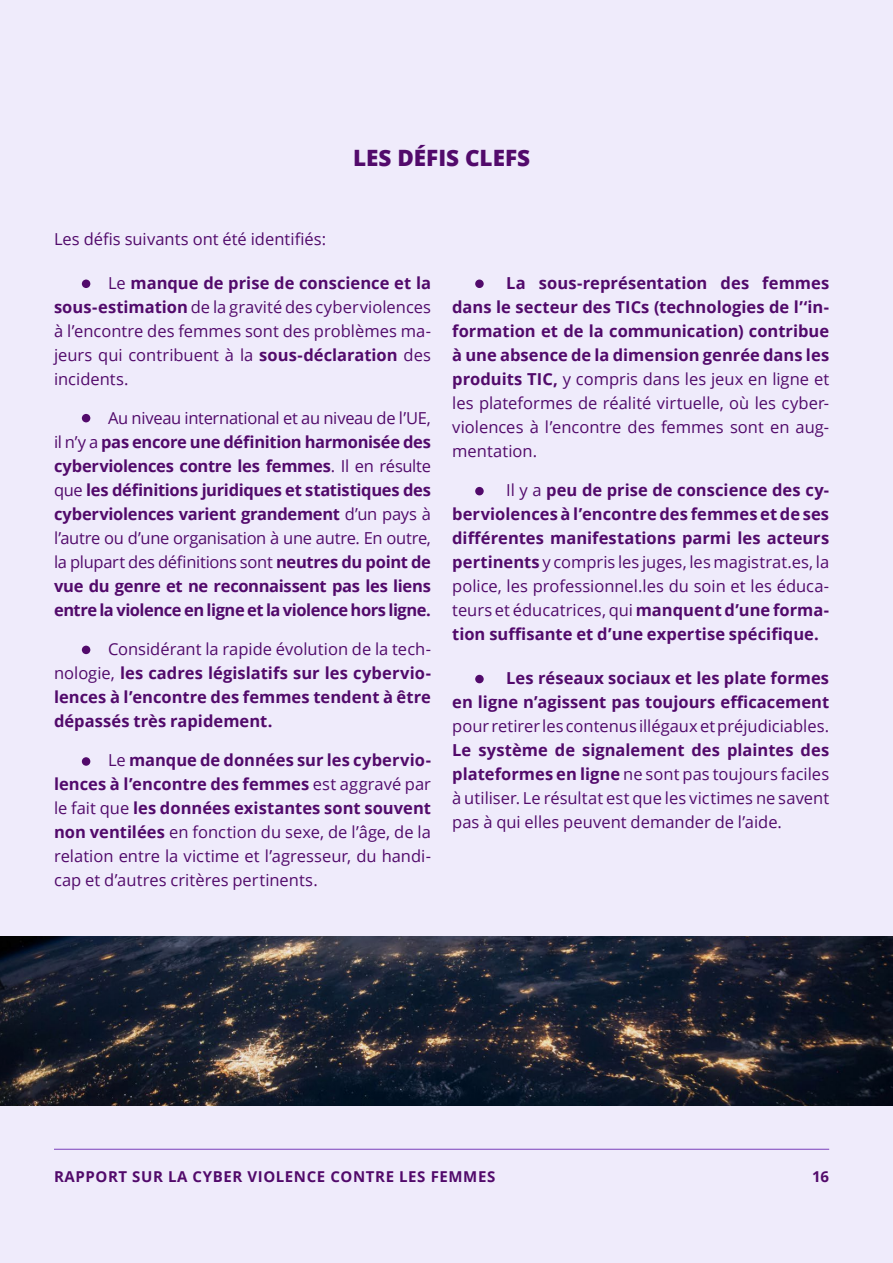
<style>
.page{position:relative;width:893px;height:1263px;background:#efebfb}
.page>*{position:absolute;margin:0;border:0;box-sizing:border-box;transform-origin:0 0}
.t1{font:800 22.5px "Open Sans";color:#520a6b}
.t2{font:700 16.5px/24px "Open Sans";color:#520a6b;text-align:justify}
.t3{font:16.5px/24px "Open Sans";color:#520a6b;text-align:justify}
.t4{font:700 15px "Open Sans";letter-spacing:.04em;color:#520a6b}
.s1{font-weight:700}
.s2{font-weight:400}
</style>
<div class="page">
<hr style="left:54px;top:1149px;width:775px;height:1px;background:#7a3eba">
<div style="left:82px;top:279px;width:8px;height:9px;background:#520a6b;border-radius:50%"></div>
<div style="left:82px;top:414px;width:8px;height:8px;background:#520a6b;border-radius:50%"></div>
<div style="left:82px;top:646px;width:8px;height:8px;background:#520a6b;border-radius:50%"></div>
<div style="left:82px;top:757px;width:8px;height:9px;background:#520a6b;border-radius:50%"></div>
<div style="left:475px;top:279px;width:9px;height:9px;background:#520a6b;border-radius:50%"></div>
<div style="left:475px;top:487px;width:9px;height:8px;background:#520a6b;border-radius:50%"></div>
<div style="left:475px;top:675px;width:9px;height:8px;background:#520a6b;border-radius:50%"></div>
<img style="left:0;top:936px;width:893px;height:170px">
<h1 class="t1" style="left:353px;top:141px;width:179px">LES DÉFIS CLEFS</h1>
<p class="t3" style="left:54px;top:227px;width:274px">Les défis suivants ont été identifiés:</p>
<p class="t3" style="left:54px;top:270px;width:378px;text-indent:54px">Le <span class="s1">manque de prise de conscience et la sous-estimation</span> de la gravité des cyberviolences à l’encontre des femmes sont des problèmes ma&shy;jeurs qui contribuent à la <span class="s1">sous-déclaration</span> des incidents.</p>
<p class="t2" style="left:54px;top:405px;width:379px;text-indent:54px"><span class="s2">Au niveau international et au niveau de l’UE, il n’y a</span> pas encore une définition harmonisée des cyberviolences contre les femmes<span class="s2">. Il en résulte que</span> les définitions juridiques et statistiques des cyberviolences varient grandement <span class="s2">d’un pays à l’autre ou d’une organisation à une autre. En outre, la plupart des définitions sont</span> neutres du point de vue du genre et ne reconnaissent pas les liens entre la violence en ligne et la violence hors ligne.</p>
<p class="t2" style="left:54px;top:636px;width:378px;text-indent:54px"><span class="s2">Considérant la rapide évolution de la tech&shy;nologie,</span> les cadres législatifs sur les cybervio&shy;lences à l’encontre des femmes tendent à être dépassés très rapidement.</p>
<p class="t3" style="left:54px;top:747px;width:378px;text-indent:54px">Le <span class="s1">manque de données sur les cybervio&shy;lences à l’encontre des femmes</span> est aggravé par le fait que <span class="s1">les données existantes sont souvent non ventilées</span> en fonction du sexe, de l’âge, de la relation entre la victime et l’agresseur, du handi&shy;cap et d’autres critères pertinents.</p>
<p class="t2" style="left:452px;top:270px;width:378px;text-indent:54px">La sous-représentation des femmes dans le secteur des TICs (technologies de l’‘in&shy;formation et de la communication) contribue à une absence de la dimension genrée dans les produits TIC, <span class="s2">y compris dans les jeux en ligne et les plateformes de réalité virtuelle, où les cyber&shy;violences à l’encontre des femmes sont en aug&shy;mentation.</span></p>
<p class="t2" style="left:452px;top:478px;width:378px;text-indent:54px"><span class="s2">Il y a</span> peu de prise de conscience des cy&shy;berviolences à l’encontre des femmes et de ses différentes manifestations parmi les acteurs pertinents <span class="s2">y compris les juges, les magistrat.es, la police, les professionnel.les du soin et les éduca&shy;teurs et éducatrices, qui</span> manquent d’une forma&shy;tion suffisante et d’une expertise spécifique.</p>
<p class="t2" style="left:452px;top:665px;width:378px;text-align:right">Les réseaux sociaux et les plate formes<br>en ligne n’agissent pas toujours efficacement</p>
<p class="t3" style="left:452px;top:713px;width:378px">pour retirer les contenus illégaux et préjudiciables.</p>
<p class="t3" style="left:452px;top:737px;width:378px"><span class="s1">Le système de signalement des plaintes des plateformes en ligne</span> ne sont pas toujours faciles à utiliser. Le résultat est que les victimes ne savent pas à qui elles peuvent demander de l’aide.</p>
<p class="t4" style="left:54px;top:1166px;width:443px">RAPPORT SUR LA CYBER VIOLENCE CONTRE LES FEMMES</p>
<p class="t4" style="left:812px;top:1166px;width:19px">16</p>
</div>
